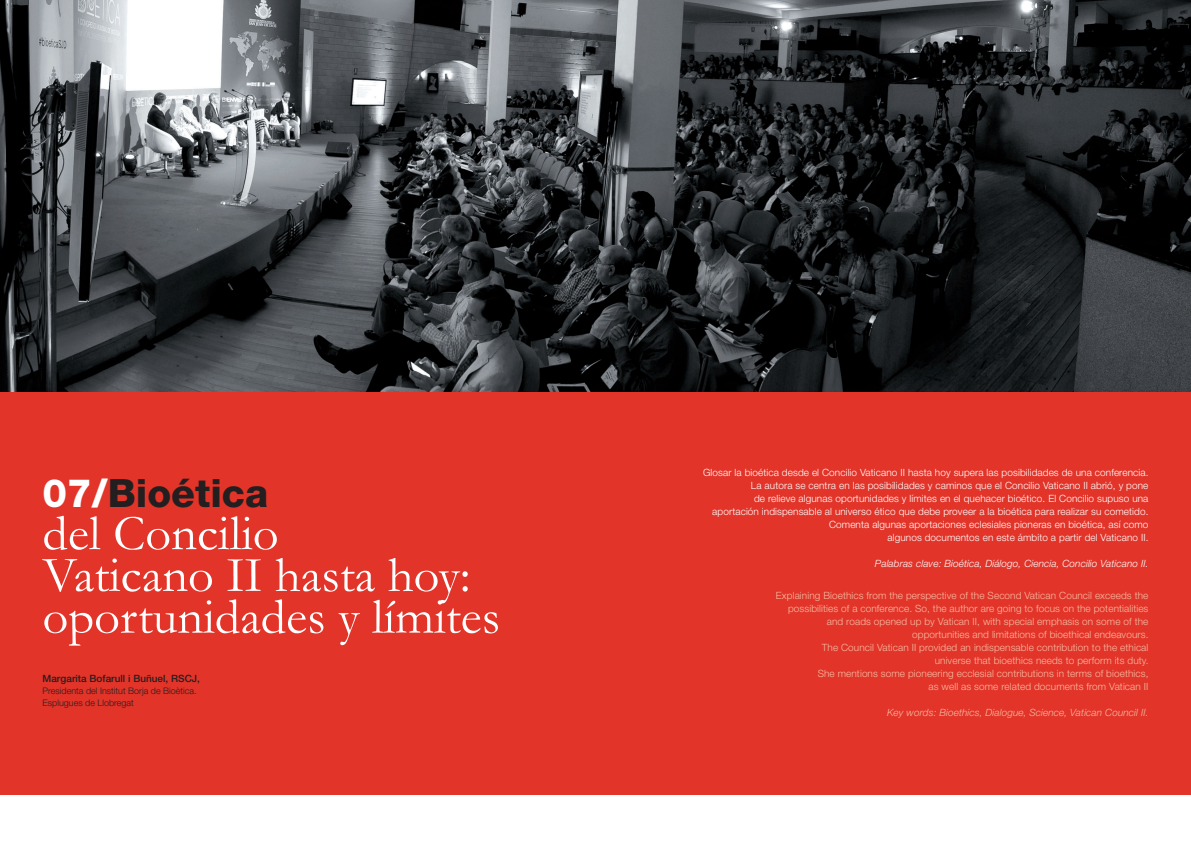
<style>
.page{position:relative;width:1191px;height:842px;background:#fff}
.page>*{position:absolute;margin:0;border:0;box-sizing:border-box;transform-origin:0 0}
.t1{font:50.6px/41.8px "Garamond";color:#fff}
.t2{font:800 39.1px "Helvetica Neue LT Std";color:#231f20}
.t3{font:300 10px/13px "Helvetica Neue LT Std";letter-spacing:.01em;color:#f6bba2;text-align:right}
.t4{font:300 10px/13px "Helvetica Neue LT Std";letter-spacing:.01em;color:#fff;text-align:right}
.t5{font:italic 300 10px "Helvetica Neue LT Std";letter-spacing:.01em;color:#fff}
.t6{font:italic 300 10px "Helvetica Neue LT Std";letter-spacing:.01em;color:#f6bba2}
.t7{font:500 10px "Helvetica Neue LT Std";color:#231f20}
.t8{font:300 9px/12px "Helvetica Neue LT Std";color:#231f20}
.s1{color:#fff}
</style>
<div class="page">
<div style="left:0;top:391px;width:1191px;height:403px;background:#e23429"></div>
<img style="left:0;top:0;width:1191px;height:391px">
<p class="t2" style="left:43px;top:470px;width:227px"><span class="s1">07/</span>Bioética</p>
<p class="t1" style="left:43px;top:512px;width:459px">del Concilio<br>Vaticano II hasta hoy: oportunidades y límites</p>
<p class="t7" style="left:43px;top:672px;width:159px">Margarita Bofarull i Buñuel, RSCJ,</p>
<p class="t8" style="left:43px;top:684px;width:156px">Presidenta del Institut Borja de Bioètica.<br>Esplugues de Llobregat</p>
<p class="t4" style="left:703px;top:466px;width:447px">Glosar la bioética desde el Concilio Vaticano II hasta hoy supera las posibilidades de una conferencia.<br>La autora se centra en las posibilidades y caminos que el Concilio Vaticano II abrió, y pone<br>de relieve algunas oportunidades y límites en el quehacer bioético. El Concilio supuso una<br>aportación indispensable al universo ético que debe proveer a la bioética para realizar su cometido.<br>Comenta algunas aportaciones eclesiales pioneras en bioética, así como<br>algunos documentos en este ámbito a partir del Vaticano II.</p>
<p class="t5" style="left:875px;top:558px;width:275px">Palabras clave: Bioética, Diálogo, Ciencia, Concilio Vaticano II.</p>
<p class="t3" style="left:776px;top:589px;width:374px">Explaining Bioethics from the perspective of the Second Vatican Council exceeds the possibilities of a conference. So, the author are going to focus on the potentialities and roads opened up by Vatican II, with special emphasis on some of the opportunities and limitations of bioethical endeavours.<br>The Council Vatican II provided an indispensable contribution to the ethical<br>universe that bioethics needs to perform its duty.<br>She mentions some pioneering ecclesial contributions in terms of bioethics,<br>as well as some related documents from Vatican II</p>
<p class="t6" style="left:887px;top:707px;width:263px">Key words: Bioethics, Dialogue, Science, Vatican Council II.</p>
</div>
